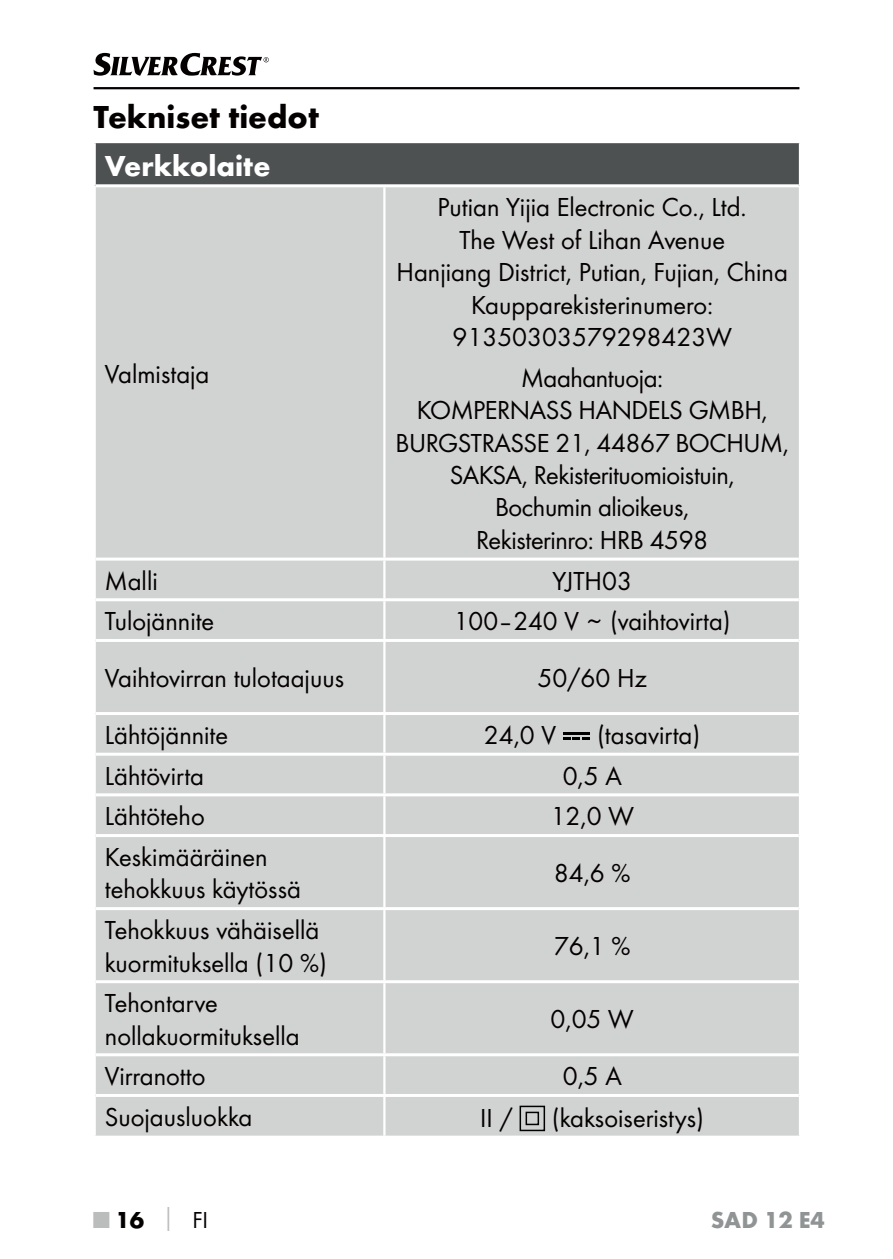
<style>
.page{position:relative;width:893px;height:1259px;background:#fff}
.page>*{position:absolute;margin:0;border:0;box-sizing:border-box;transform-origin:0 0}
.t1{font:700 33px "Futura";color:#040000}
.t2{font:700 30px "Futura";color:#fff}
.t3{font:27px/32.4px "Futura Boo";color:#040000}
.t4{font:700 24px "Futura";color:#919495}
.t5{font:700 24px "Futura";color:#bbbdbc}
.s1{color:#040000}
.s2{font-family:"Futura Boo";font-weight:400;color:#040000}
</style>
<div class="page">
<hr style="left:94px;top:87px;width:705px;height:2px;background:#040000">
<svg style="left:94px;top:53px;width:175px;height:23px"></svg>
<div style="left:95px;top:142px;width:705px;height:44px;background:#4e5152"></div>
<div style="left:96px;top:187px;width:703px;height:948px;background:#d1d3d2"></div>
<hr style="left:94px;top:140px;width:707px;height:3px;background:#fff">
<hr style="left:96px;top:184px;width:703px;height:3px;background:#fff">
<hr style="left:96px;top:557px;width:703px;height:3px;background:#fff">
<hr style="left:96px;top:598px;width:703px;height:3px;background:#fff">
<hr style="left:96px;top:639px;width:703px;height:3px;background:#fff">
<hr style="left:96px;top:712px;width:703px;height:3px;background:#fff">
<hr style="left:96px;top:752px;width:703px;height:3px;background:#fff">
<hr style="left:96px;top:793px;width:703px;height:3px;background:#fff">
<hr style="left:96px;top:834px;width:703px;height:3px;background:#fff">
<hr style="left:96px;top:907px;width:703px;height:3px;background:#fff">
<hr style="left:96px;top:980px;width:703px;height:3px;background:#fff">
<hr style="left:96px;top:1053px;width:703px;height:3px;background:#fff">
<hr style="left:96px;top:1094px;width:703px;height:3px;background:#fff">
<hr style="left:94px;top:143px;width:2px;height:43px;background:#fff">
<hr style="left:799px;top:143px;width:2px;height:43px;background:#fff">
<hr style="left:383px;top:187px;width:3px;height:370px;background:#fff">
<hr style="left:383px;top:560px;width:3px;height:38px;background:#fff">
<hr style="left:383px;top:601px;width:3px;height:38px;background:#fff">
<hr style="left:383px;top:642px;width:3px;height:70px;background:#fff">
<hr style="left:383px;top:715px;width:3px;height:37px;background:#fff">
<hr style="left:383px;top:755px;width:3px;height:38px;background:#fff">
<hr style="left:383px;top:796px;width:3px;height:38px;background:#fff">
<hr style="left:383px;top:837px;width:3px;height:70px;background:#fff">
<hr style="left:383px;top:910px;width:3px;height:70px;background:#fff">
<hr style="left:383px;top:983px;width:3px;height:70px;background:#fff">
<hr style="left:383px;top:1056px;width:3px;height:38px;background:#fff">
<hr style="left:383px;top:1097px;width:3px;height:38px;background:#fff">
<hr style="left:563px;top:732px;width:27px;height:2px;background:#000">
<svg style="left:563px;top:737px;width:27px;height:2px"></svg>
<svg style="left:520px;top:1105px;width:25px;height:26px"></svg>
<p class="t1" style="left:94px;top:104px;width:227px">Tekniset tiedot</p>
<p class="t2" style="left:105px;top:154px;width:167px">Verkkolaite</p>
<p class="t3" style="left:105px;top:359px;width:106px">Valmistaja</p>
<p class="t3" style="left:396px;top:192px;width:393px;text-align:center">Putian Yijia Electronic Co., Ltd.<br>The West of Lihan Avenue<br>Hanjiang District, Putian, Fujian, China<br>Kaupparekisterinumero:<br>91350303579298423W</p>
<p class="t3" style="left:395px;top:363px;width:395px;text-align:center">Maahantuoja:<br>KOMPERNASS HANDELS GMBH,<br>BURGSTRASSE 21, 44867 BOCHUM,<br>SAKSA, Rekisterituomioistuin,<br>Bochumin alioikeus,<br>Rekisterinro: HRB 4598</p>
<p class="t3" style="left:105px;top:566px;width:54px">Malli</p>
<p class="t3" style="left:552px;top:566px;width:81px">YJTH03</p>
<p class="t3" style="left:105px;top:606px;width:111px">Tulojännite</p>
<p class="t3" style="left:454px;top:606px;width:278px">100‒240 V ~ (vaihtovirta)</p>
<p class="t3" style="left:105px;top:663px;width:241px">Vaihtovirran tulotaajuus</p>
<p class="t3" style="left:538px;top:663px;width:111px">50/60 Hz</p>
<p class="t3" style="left:105px;top:720px;width:125px">Lähtöjännite</p>
<p class="t3" style="left:484px;top:720px;width:74px">24,0 V</p>
<p class="t3" style="left:597px;top:720px;width:105px">(tasavirta)</p>
<p class="t3" style="left:105px;top:761px;width:101px">Lähtövirta</p>
<p class="t3" style="left:563px;top:761px;width:61px">0,5 A</p>
<p class="t3" style="left:105px;top:801px;width:101px">Lähtöteho</p>
<p class="t3" style="left:551px;top:801px;width:85px">12,0 W</p>
<p class="t3" style="left:105px;top:842px;width:198px">Keskimääräinen tehokkuus käytössä</p>
<p class="t3" style="left:554px;top:858px;width:78px">84,6 %</p>
<p class="t3" style="left:105px;top:915px;width:224px">Tehokkuus vähäisellä kuormituksella (10 %)</p>
<p class="t3" style="left:105px;top:988px;width:196px">Tehontarve nollakuormituksella</p>
<p class="t3" style="left:554px;top:931px;width:78px">76,1 %</p>
<p class="t3" style="left:551px;top:1004px;width:85px">0,05 W</p>
<p class="t3" style="left:105px;top:1061px;width:102px">Virranotto</p>
<p class="t3" style="left:563px;top:1061px;width:61px">0,5 A</p>
<p class="t3" style="left:105px;top:1102px;width:149px">Suojausluokka</p>
<p class="t3" style="left:480px;top:1103px;width:34px">II /</p>
<p class="t3" style="left:552px;top:1103px;width:154px">(kaksoiseristys)</p>
<p class="t5" style="left:94px;top:1209px;width:116px">■ <span class="s1">16</span> │ <span class="s2">FI</span></p>
<p class="t4" style="left:711px;top:1211px;width:116px">SAD 12 E4</p>
</div>
